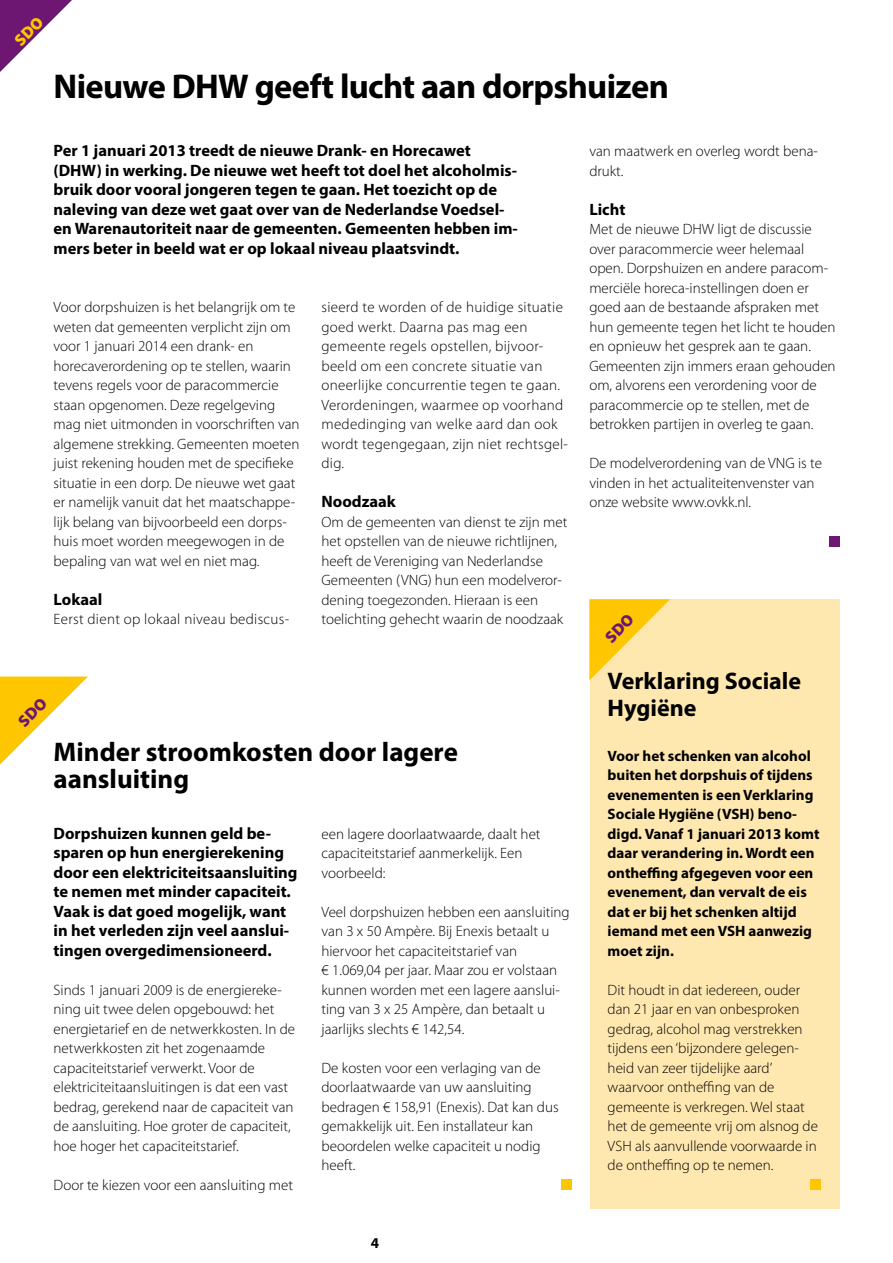
<style>
.page{position:relative;width:893px;height:1263px;background:#fff}
.page>*{position:absolute;margin:0;border:0;box-sizing:border-box;transform-origin:0 0}
.t1{font:700 34.5px "Myriad Pro";letter-spacing:-.02em;color:#000}
.t2{font:700 27px/27px "Myriad Pro";color:#000}
.t3{font:700 24px/27px "Myriad Pro";color:#000}
.t4{font:700 16.5px/19.5px "Myriad Pro";color:#000}
.t5{font:300 15px/19.5px "Myriad Pro";color:#000}
.t6{font:300 15px/19.5px "Myriad Pro";letter-spacing:.02em;color:#000}
.t7{font:700 15px/19.5px "Myriad Pro";color:#000}
</style>
<div class="page">
<div style="left:829px;top:536px;width:10px;height:10px;background:#6e1772"></div>
<div style="left:561px;top:1179px;width:10px;height:11px;background:#fdc600"></div>
<div style="left:590px;top:599px;width:249px;height:610px;background:#ffe8b0"></div>
<div style="left:811px;top:1179px;width:10px;height:11px;background:#fdc600"></div>
<svg style="left:0;top:0;width:72px;height:72px"></svg>
<svg style="left:0;top:676px;width:88px;height:88px"></svg>
<svg style="left:589px;top:599px;width:81px;height:81px"></svg>
<h1 class="t1" style="left:54px;top:63px;width:617px">Nieuwe DHW geeft lucht aan dorpshuizen</h1>
<p class="t4" style="left:54px;top:140px;width:466px">Per 1 januari 2013 treedt de nieuwe Drank- en Horecawet (DHW) in werking. De nieuwe wet heeft tot doel het alcoholmis&shy;bruik door vooral jongeren tegen te gaan. Het toezicht op de naleving van deze wet gaat over van de Nederlandse Voedsel&shy;en Warenautoriteit naar de gemeenten. Gemeenten hebben im&shy;mers beter in beeld wat er op lokaal niveau plaatsvindt.</p>
<p class="t5" style="left:54px;top:297px;width:248px">Voor dorpshuizen is het belangrijk om te weten dat gemeenten verplicht zijn om voor 1 januari 2014 een drank- en horecaverordening op te stellen, waarin tevens regels voor de paracommercie staan opgenomen. Deze regelgeving mag niet uitmonden in voorschriften van algemene strekking. Gemeenten moeten juist rekening houden met de specifieke situatie in een dorp. De nieuwe wet gaat er namelijk vanuit dat het maatschappe&shy;lijk belang van bijvoorbeeld een dorps&shy;huis moet worden meegewogen in de bepaling van wat wel en niet mag.</p>
<p class="t4" style="left:54px;top:589px;width:50px">Lokaal</p>
<p class="t6" style="left:54px;top:609px;width:237px">Eerst dient op lokaal niveau bediscus-</p>
<p class="t6" style="left:321px;top:297px;width:248px">sieerd te worden of de huidige situatie goed werkt. Daarna pas mag een gemeente regels opstellen, bijvoor&shy;beeld om een concrete situatie van oneerlijke concurrentie tegen te gaan.<br>Verordeningen, waarmee op voorhand mededinging van welke aard dan ook wordt tegengegaan, zijn niet rechtsgel&shy;dig.</p>
<p class="t4" style="left:321px;top:491px;width:76px">Noodzaak</p>
<p class="t5" style="left:321px;top:512px;width:247px">Om de gemeenten van dienst te zijn met het opstellen van de nieuwe richtlijnen, heeft de Vereniging van Nederlandse Gemeenten (VNG) hun een modelveror&shy;dening toegezonden. Hieraan is een toelichting gehecht waarin de noodzaak</p>
<h2 class="t2" style="left:54px;top:738px;width:406px">Minder stroomkosten door lagere aansluiting</h2>
<p class="t4" style="left:54px;top:823px;width:245px">Dorpshuizen kunnen geld be&shy;sparen op hun energierekening door een elektriciteitsaansluiting te nemen met minder capaciteit.<br>Vaak is dat goed mogelijk, want in het verleden zijn veel aanslui&shy;tingen overgedimensioneerd.</p>
<p class="t5" style="left:54px;top:980px;width:243px">Sinds 1 januari 2009 is de energiereke&shy;ning uit twee delen opgebouwd: het energietarief en de netwerkkosten. In de netwerkkosten zit het zogenaamde capaciteitstarief verwerkt. Voor de elektriciteitaansluitingen is dat een vast bedrag, gerekend naar de capaciteit van de aansluiting. Hoe groter de capaciteit, hoe hoger het capaciteitstarief.</p>
<p class="t5" style="left:54px;top:1175px;width:241px">Door te kiezen voor een aansluiting met</p>
<p class="t5" style="left:321px;top:824px;width:221px">een lagere doorlaatwaarde, daalt het capaciteitstarief aanmerkelijk. Een voorbeeld:</p>
<p class="t5" style="left:321px;top:902px;width:250px">Veel dorpshuizen hebben een aansluiting van 3 x 50 Ampère. Bij Enexis betaalt u hiervoor het capaciteitstarief van<br>€ 1.069,04 per jaar. Maar zou er volstaan kunnen worden met een lagere aanslui&shy;ting van 3 x 25 Ampère, dan betaalt u jaarlijks slechts € 142,54.</p>
<p class="t5" style="left:321px;top:1058px;width:239px">De kosten voor een verlaging van de doorlaatwaarde van uw aansluiting bedragen € 158,91 (Enexis). Dat kan dus gemakkelijk uit. Een installateur kan beoordelen welke capaciteit u nodig heeft.</p>
<p class="t7" style="left:371px;top:1233px;width:10px">4</p>
<p class="t5" style="left:589px;top:141px;width:230px">van maatwerk en overleg wordt bena&shy;drukt.</p>
<p class="t4" style="left:589px;top:199px;width:38px">Licht</p>
<p class="t5" style="left:589px;top:219px;width:248px">Met de nieuwe DHW ligt de discussie over paracommercie weer helemaal open. Dorpshuizen en andere paracom&shy;merciële horeca-instellingen doen er goed aan de bestaande afspraken met hun gemeente tegen het licht te houden en opnieuw het gesprek aan te gaan.<br>Gemeenten zijn immers eraan gehouden om, alvorens een verordening voor de paracommercie op te stellen, met de betrokken partijen in overleg te gaan.</p>
<p class="t5" style="left:589px;top:453px;width:234px">De modelverordening van de VNG is te vinden in het actualiteitenvenster van onze website www.ovkk.nl.</p>
<h3 class="t3" style="left:608px;top:667px;width:195px">Verklaring Sociale<br>Hygiëne</h3>
<p class="t7" style="left:608px;top:745px;width:213px">Voor het schenken van alcohol buiten het dorpshuis of tijdens evenementen is een Verklaring<br>Sociale Hygiëne (VSH) beno&shy;digd. Vanaf 1 januari 2013 komt daar verandering in. Wordt een ontheffing afgegeven voor een evenement, dan vervalt de eis dat er bij het schenken altijd iemand met een VSH aanwezig moet zijn.</p>
<p class="t5" style="left:608px;top:980px;width:212px">Dit houdt in dat iedereen, ouder dan 21 jaar en van onbesproken gedrag, alcohol mag verstrekken tijdens een ‘bijzondere gelegen&shy;heid van zeer tijdelijke aard’ waarvoor ontheffing van de gemeente is verkregen. Wel staat het de gemeente vrij om alsnog de<br>VSH als aanvullende voorwaarde in de ontheffing op te nemen.</p>
</div>
